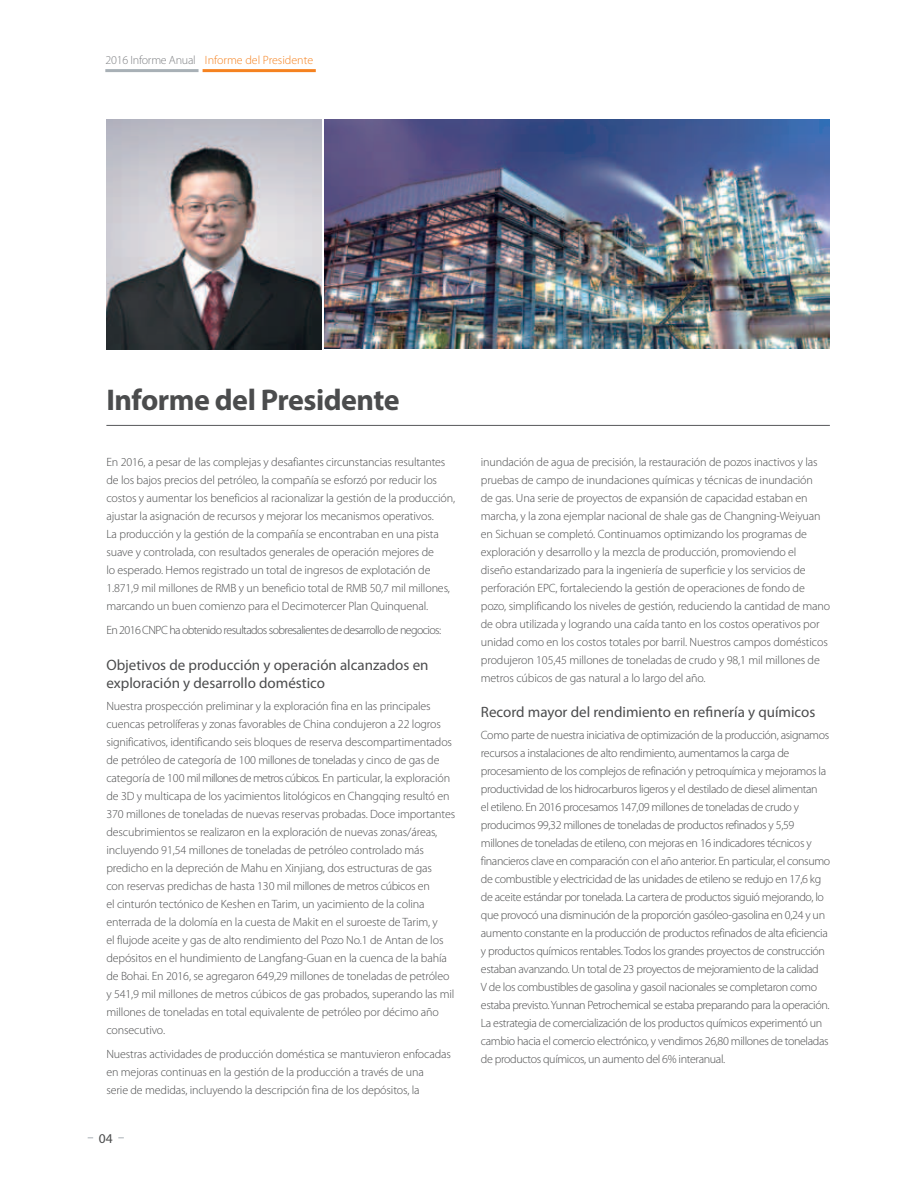
<style>
.page{position:relative;width:915px;height:1191px;background:#fff}
.page>*{position:absolute;margin:0;border:0;box-sizing:border-box;transform-origin:0 0}
.t1{font:700 30px "Myriad Pro";letter-spacing:-.015em;color:#4b4c4d}
.t2{font:15px/18px "Myriad Pro";color:#4b4c4d}
.t3{font:13.5px "Myriad Pro";color:#4b4c4d}
.t4{font:300 12px/18px "Myriad Pro";letter-spacing:-.01em;color:#4b4c4d}
.t5{font:300 12px/18px "Myriad Pro";letter-spacing:-.03em;color:#4b4c4d}
.t6{font:300 12px "Myriad Pro";letter-spacing:-.05em;color:#4b4c4d}
.t7{font:300 12px "Myriad Pro";letter-spacing:-.01em;color:#f58220}
.s1{color:#808285}
</style>
<div class="page">
<img style="left:324px;top:119px;width:505px;height:229px">
<img style="left:106px;top:119px;width:216px;height:230px">
<hr style="left:106px;top:425px;width:723px;height:1px;background:#57585a">
<hr style="left:202px;top:69px;width:114px;height:3px;background:#f58220">
<hr style="left:105px;top:69px;width:93px;height:3px;background:#a8b0b6">
<p class="t7" style="left:105px;top:53px;width:209px"><span class="s1">2016 Informe Anual</span> Informe del Presidente</p>
<h1 class="t1" style="left:106px;top:380px;width:295px">Informe del Presidente</h1>
<p class="t4" style="left:106px;top:453px;width:350px">En 2016, a pesar de las complejas y desafiantes circunstancias resultantes de los bajos precios del petróleo, la compañía se esforzó por reducir los costos y aumentar los beneficios al racionalizar la gestión de la producción, ajustar la asignación de recursos y mejorar los mecanismos operativos.<br>La producción y la gestión de la compañía se encontraban en una pista suave y controlada, con resultados generales de operación mejores de<br>lo esperado. Hemos registrado un total de ingresos de explotación de 1.871,9 mil millones de RMB y un beneficio total de RMB 50,7 mil millones, marcando un buen comienzo para el Decimotercer Plan Quinquenal.</p>
<p class="t6" style="left:106px;top:624px;width:336px">En 2016 CNPC ha obtenido resultados sobresalientes de desarrollo de negocios:</p>
<p class="t2" style="left:106px;top:655px;width:323px">Objetivos de producción y operación alcanzados en exploración y desarrollo doméstico</p>
<p class="t4" style="left:106px;top:697px;width:350px">Nuestra prospección preliminar y la exploración fina en las principales cuencas petrolíferas y zonas favorables de China condujeron a 22 logros significativos, identificando seis bloques de reserva descompartimentados de petróleo de categoría de 100 millones de toneladas y cinco de gas de categoría de 100 mil millones de metros cúbicos. En particular, la exploración de 3D y multicapa de los yacimientos litológicos en Changqing resultó en 370 millones de toneladas de nuevas reservas probadas. Doce importantes descubrimientos se realizaron en la exploración de nuevas zonas/áreas, incluyendo 91,54 millones de toneladas de petróleo controlado más predicho en la depreción de Mahu en Xinjiang, dos estructuras de gas<br>con reservas predichas de hasta 130 mil millones de metros cúbicos en<br>el cinturón tectónico de Keshen en Tarim, un yacimiento de la colina enterrada de la dolomía en la cuesta de Makit en el suroeste de Tarim, y<br>el flujode aceite y gas de alto rendimiento del Pozo No.1 de Antan de los depósitos en el hundimiento de Langfang-Guan en la cuenca de la bahía de Bohai. En 2016, se agregaron 649,29 millones de toneladas de petróleo y 541,9 mil millones de metros cúbicos de gas probados, superando las mil millones de toneladas en total equivalente de petróleo por décimo año consecutivo.</p>
<p class="t4" style="left:106px;top:1045px;width:346px">Nuestras actividades de producción doméstica se mantuvieron enfocadas en mejoras continuas en la gestión de la producción a través de una<br>serie de medidas, incluyendo la descripción fina de los depósitos, la</p>
<p class="t3" style="left:99px;top:1129px;width:15px">04</p>
<p class="t4" style="left:480px;top:453px;width:350px">inundación de agua de precisión, la restauración de pozos inactivos y las pruebas de campo de inundaciones químicas y técnicas de inundación<br>de gas. Una serie de proyectos de expansión de capacidad estaban en marcha, y la zona ejemplar nacional de shale gas de Changning-Weiyuan en Sichuan se completó. Continuamos optimizando los programas de exploración y desarrollo y la mezcla de producción, promoviendo el diseño estandarizado para la ingeniería de superficie y los servicios de perforación EPC, fortaleciendo la gestión de operaciones de fondo de pozo, simplificando los niveles de gestión, reduciendo la cantidad de mano de obra utilizada y logrando una caída tanto en los costos operativos por unidad como en los costos totales por barril. Nuestros campos domésticos produjeron 105,45 millones de toneladas de crudo y 98,1 mil millones de metros cúbicos de gas natural a lo largo del año.</p>
<p class="t2" style="left:480px;top:703px;width:336px">Record mayor del rendimiento en refinería y químicos</p>
<p class="t5" style="left:480px;top:726px;width:351px">Como parte de nuestra iniciativa de optimización de la producción, asignamos recursos a instalaciones de alto rendimiento, aumentamos la carga de procesamiento de los complejos de refinación y petroquímica y mejoramos la productividad de los hidrocarburos ligeros y el destilado de diesel alimentan<br>el etileno. En 2016 procesamos 147,09 millones de toneladas de crudo y producimos 99,32 millones de toneladas de productos refinados y 5,59 millones de toneladas de etileno, con mejoras en 16 indicadores técnicos y financieros clave en comparación con el año anterior. En particular, el consumo de combustible y electricidad de las unidades de etileno se redujo en 17,6 kg de aceite estándar por tonelada. La cartera de productos siguió mejorando, lo que provocó una disminución de la proporción gasóleo-gasolina en 0,24 y un aumento constante en la producción de productos refinados de alta eficiencia y productos químicos rentables. Todos los grandes proyectos de construcción estaban avanzando. Un total de 23 proyectos de mejoramiento de la calidad<br>V de los combustibles de gasolina y gasoil nacionales se completaron como estaba previsto. Yunnan Petrochemical se estaba preparando para la operación.<br>La estrategia de comercialización de los productos químicos experimentó un cambio hacia el comercio electrónico, y vendimos 26,80 millones de toneladas de productos químicos, un aumento del 6% interanual.</p>
</div>
